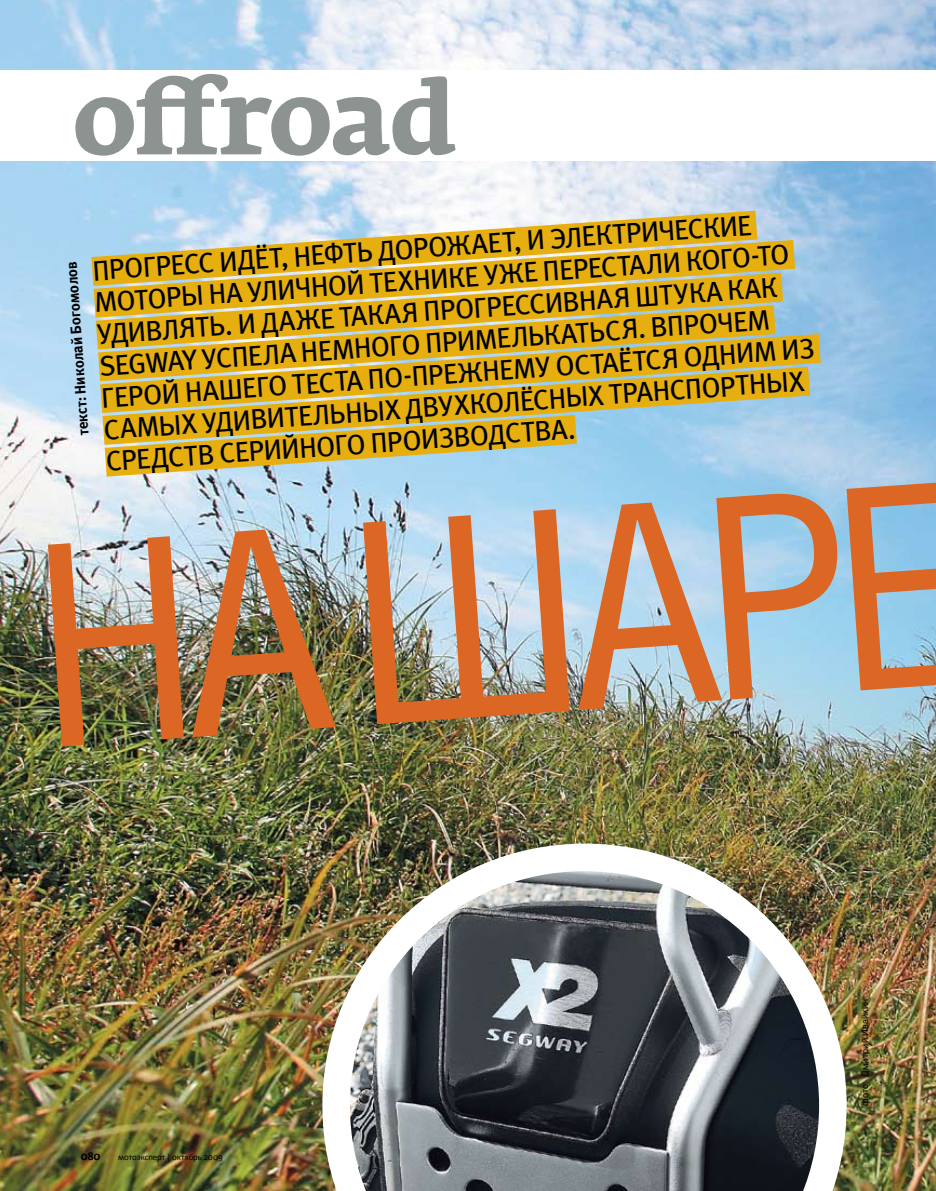
<style>
.page{position:relative;width:936px;height:1191px;background:#fff}
.page>*{position:absolute;margin:0;border:0;box-sizing:border-box;transform-origin:0 0}
.t1{font:280.5px "Helios Cond C";color:#dc6623}
.t2{font:700 102px "Fedra Serif A Pro";letter-spacing:-.025em;color:#8d9391}
.t3{font:28.35px/31.8px "Meta Pro";color:#000}
.t4{font:700 15px "Meta Pro";color:#000}
.t5{font:700 12px "Calibri";color:#000}
.t6{font:9px "Calibri";letter-spacing:-.01em;color:#000}
.t7{font:9px "Helios C";letter-spacing:.015em;color:#000}
</style>
<div class="page">
<img style="left:0;top:0;width:935px;height:1191px">
<div style="left:0;top:70px;width:935px;height:90px;background:#fff"></div>
<svg style="left:62px;top:194px;width:725px;height:108px"></svg>
<svg style="left:64px;top:223px;width:760px;height:111px;background:#d3c47b"></svg>
<svg style="left:66px;top:256px;width:746px;height:110px;background:#deb634"></svg>
<svg style="left:68px;top:289px;width:737px;height:109px;background:#deb534"></svg>
<svg style="left:70px;top:318px;width:780px;height:111px;background:#d8b640"></svg>
<svg style="left:73px;top:350px;width:766px;height:111px;background:#cebb61"></svg>
<svg style="left:75px;top:398px;width:531px;height:95px;background:#cfc174"></svg>
<img style="left:322px;top:843px;width:524px;height:348px">
<h2 class="t2" style="left:72px;top:55px;width:387px">offroad</h2>
<p class="t3" style="left:91px;top:256px;width:716px;rotate:-4deg">прогресс идёт, нефть дорожает, и электрические моторы на уличной технике уже перестали кого-то удивлять. И даже такая прогрессивная штука как Segway успела немного примелькаться. Впрочем герой нашего теста по-прежнему остаётся одним из самых удивительных двухколёсных транспортных средств серийного производства.</p>
<p class="t4" style="left:74px;top:436px;width:177px;rotate:-94deg">текст: Николай Богомолов</p>
<h1 class="t1" style="left:22px;top:480px;width:937px;rotate:-4deg">на шаре</h1>
<p class="t5" style="left:81px;top:1148px;width:21px">080</p>
<p class="t6" style="left:118px;top:1151px;width:106px">мотоэксперт | октябрь 2009</p>
<p class="t7" style="left:859px;top:1105px;width:108px;rotate:-90deg">фото: Дмитрий Ивайкин</p>
</div>
